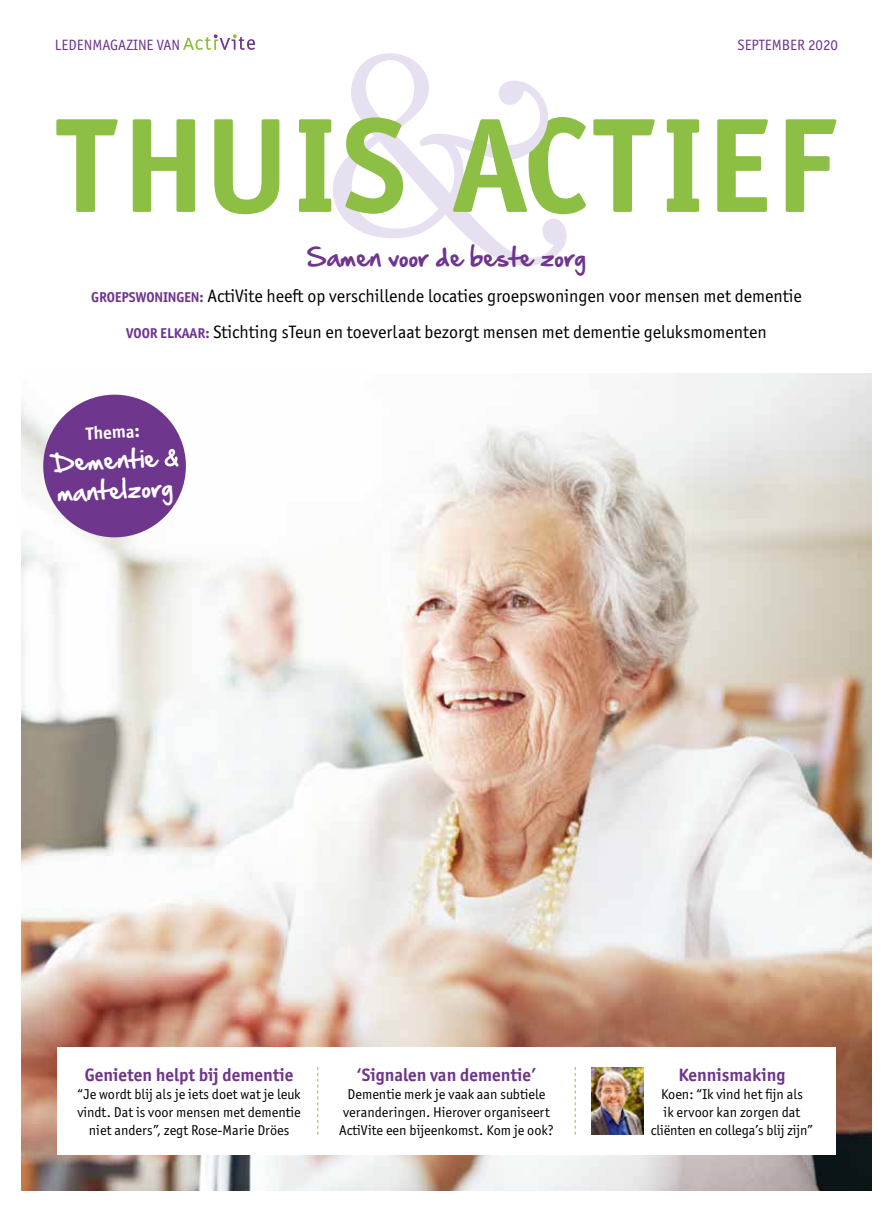
<style>
.page{position:relative;width:893px;height:1212px;background:#fff}
.page>*{position:absolute;margin:0;border:0;box-sizing:border-box;transform-origin:0 0}
.t1{font:22.5px "Hand Of Sean";color:#6e368c}
.t2{font:22.5px/30px "Hand Of Sean";color:#fff}
.t3{font:18px/36px "Officina Sans ITC Pro";color:#000;text-align:center}
.t4{font:700 18px "Officina Sans ITC Pro";color:#6e368c}
.t5{font:700 18px "Officina Sans ITC Pro";color:#fff}
.t6{font:15px "Officina Sans ITC Pro";color:#6e368c}
.t7{font:14.25px/18px "Officina Sans ITC Pro";color:#000;text-align:center}
.s1{font-weight:700;font-size:14.25px;color:#6e368c}
</style>
<div class="page">
<img style="left:21px;top:374px;width:851px;height:817px">
<svg style="left:340px;top:53px;width:227px;height:213px"></svg>
<svg style="left:56px;top:117px;width:780px;height:97px"></svg>
<svg style="left:453px;top:117px;width:133px;height:97px"></svg>
<div style="left:57px;top:1047px;width:779px;height:108px;background:#fff"></div>
<svg style="left:317px;top:1067px;width:1px;height:67px"></svg>
<svg style="left:575px;top:1067px;width:1px;height:67px"></svg>
<img style="left:591px;top:1067px;width:52px;height:67px">
<div style="left:43px;top:395px;width:143px;height:142px;background:#6e368c;border-radius:50%"></div>
<svg style="left:165px;top:449px;width:14px;height:18px"></svg>
<svg style="left:183px;top:34px;width:72px;height:16px"></svg>
<p class="t6" style="left:55px;top:36px;width:127px">LEDENMAGAZINE VAN</p>
<p class="t6" style="left:737px;top:36px;width:102px">SEPTEMBER 2020</p>
<h1 class="t1" style="left:307px;top:237px;width:281px">Samen voor de beste zorg</h1>
<p class="t3" style="left:91px;top:278px;width:712px"><span class="s1">GROEPSWONINGEN:</span> ActiVite heeft op verschillende locaties groepswoningen voor mensen met dementie<br><span class="s1">VOOR ELKAAR:</span> Stichting sTeun en toeverlaat bezorgt mensen met dementie geluksmomenten</p>
<p class="t5" style="left:86px;top:422px;width:55px;rotate:-3deg">Thema:</p>
<h1 class="t2" style="left:52px;top:448px;width:120px;rotate:-3deg">Dementie mantelzorg</h1>
<p class="t4" style="left:85px;top:1063px;width:210px">Genieten helpt bij dementie</p>
<p class="t4" style="left:356px;top:1063px;width:182px">‘Signalen van dementie’</p>
<p class="t4" style="left:678px;top:1063px;width:109px">Kennismaking</p>
<p class="t7" style="left:339px;top:1085px;width:216px">Dementie merk je vaak aan subtiele veranderingen. Hierover organiseert<br>ActiVite een bijeenkomst. Kom je ook?</p>
<p class="t7" style="left:651px;top:1085px;width:164px">Koen: “Ik vind het fijn als<br>ik ervoor kan zorgen dat cliënten en collega’s blij zijn”</p>
<p class="t7" style="left:77px;top:1085px;width:225px">“Je wordt blij als je iets doet wat je leuk vindt. Dat is voor mensen met dementie niet anders”, zegt Rose-Marie Dröes</p>
</div>
